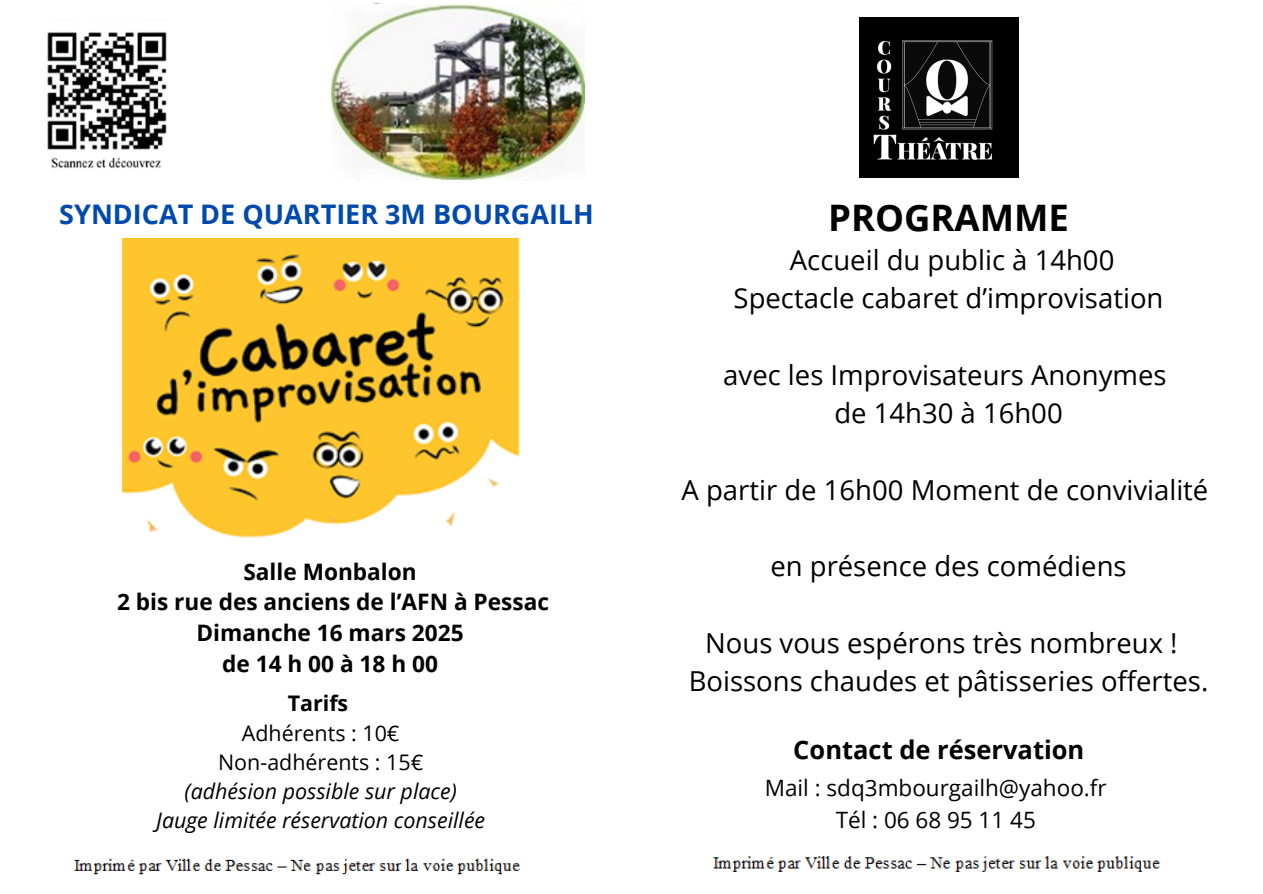
<style>
.page{position:relative;width:1263px;height:894px;background:#fff}
.page>*{position:absolute;margin:0;border:0;box-sizing:border-box;transform-origin:0 0}
.t1{font:700 36.45px "Open Sans";color:#000}
.t2{font:27.45px/38.2px "Open Sans";color:#000;text-align:center}
.t3{font:700 27px "Open Sans";color:#004aad}
.t4{font:700 25.5px "Open Sans";color:#000}
.t5{font:700 22.65px/30.6px "Open Sans";color:#000;text-align:center}
.t6{font:22.5px "Open Sans";color:#000}
.t7{font:italic 21.45px "Open Sans";color:#000}
.t8{font:21.45px "Open Sans";color:#000}
.t9{font:700 21.45px "Open Sans";color:#000}
</style>
<div class="page">
<img style="left:122px;top:238px;width:397px;height:300px">
<img style="left:332px;top:4px;width:253px;height:175px">
<img style="left:74px;top:858px;width:446px;height:17px">
<img style="left:47px;top:32px;width:120px;height:137px">
<img style="left:859px;top:18px;width:160px;height:160px">
<img style="left:713px;top:856px;width:447px;height:16px">
<h4 class="t3" style="left:59px;top:195px;width:536px">SYNDICAT DE QUARTIER 3M BOURGAILH</h4>
<p class="t5" style="left:117px;top:555px;width:433px">Salle Monbalon<br>2 bis rue des anciens de l’AFN à Pessac<br>Dimanche 16 mars 2025 de14h00à18h00</p>
<p class="t9" style="left:288px;top:688px;width:62px">Tarifs</p>
<p class="t8" style="left:242px;top:717px;width:159px">Adhérents : 10€</p>
<p class="t8" style="left:218px;top:746px;width:207px">Non-adhérents : 15€</p>
<h1 class="t7" style="left:185px;top:776px;width:274px">(adhésion possible sur place)</h1>
<p class="t7" style="left:156px;top:805px;width:330px">Jauge limitée réservation conseillée</p>
<p class="t1" style="left:828px;top:192px;width:242px">PROGRAMME</p>
<p class="t2" style="left:734px;top:240px;width:431px">Accueil du public à 14h00<br>Spectacle cabaret d’improvisation</p>
<p class="t2" style="left:723px;top:355px;width:445px">avec les Improvisateurs Anonymes de 14h30 à 16h00</p>
<p class="t2" style="left:682px;top:470px;width:528px">A partir de 16h00 Moment de convivialité</p>
<p class="t2" style="left:770px;top:546px;width:358px">en présence des comédiens</p>
<p class="t2" style="left:689px;top:623px;width:521px">Nous vous espérons très nombreux !<br>Boissons chaudes et pâtisseries offertes.</p>
<p class="t4" style="left:793px;top:732px;width:293px">Contact de réservation</p>
<h3 class="t6" style="left:765px;top:772px;width:343px">Mail : sdq3mbourgailh@yahoo.fr</h3>
<h3 class="t6" style="left:836px;top:803px;width:202px">Tél : 06 68 95 11 45</h3>
</div>
